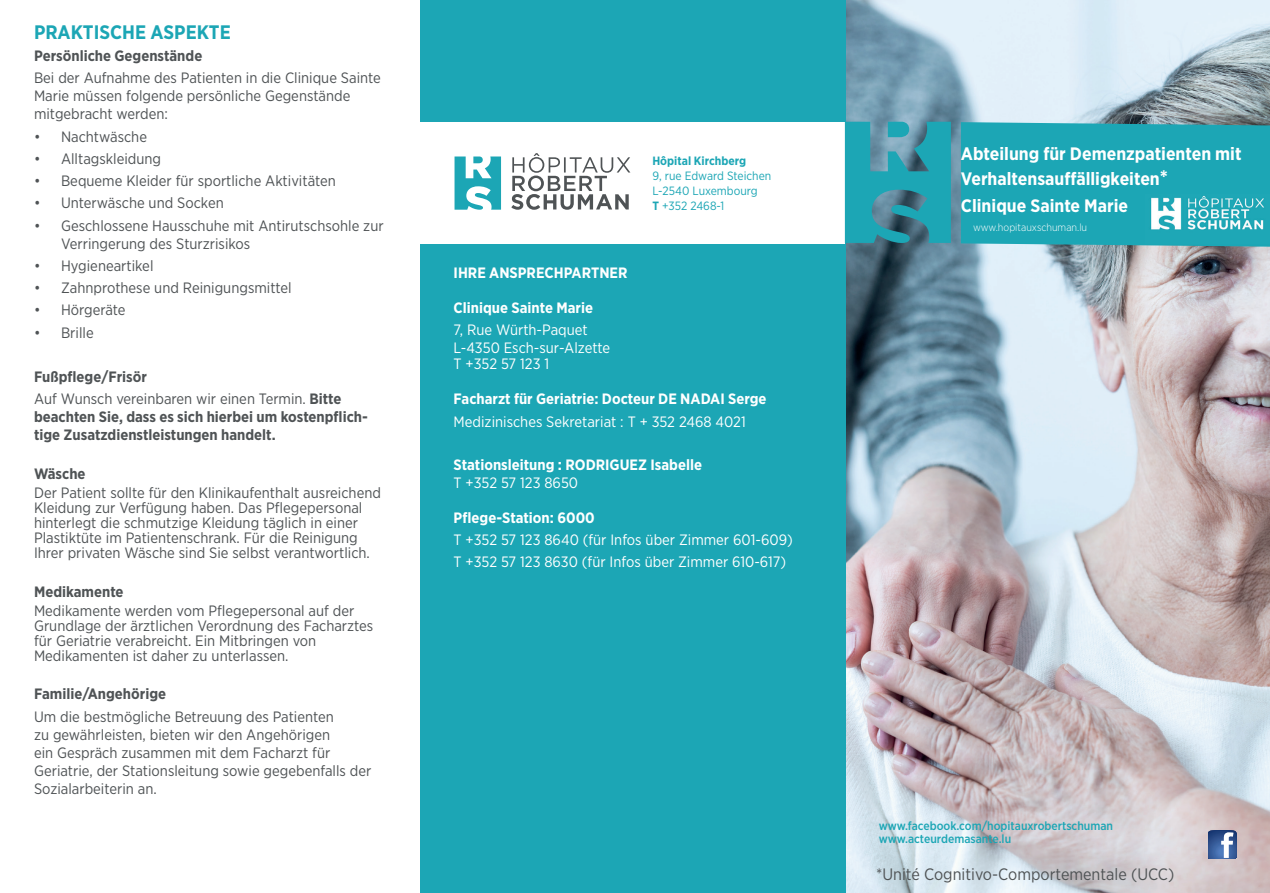
<style>
.page{position:relative;width:1270px;height:893px;background:#fff}
.page>*{position:absolute;margin:0;border:0;box-sizing:border-box;transform-origin:0 0}
.t1{font:700 19.5px "Gotham Narrow";color:#1ca6b5}
.t2{font:700 18px/25.2px "Gotham Narrow";color:#fff}
.t3{font:16.5px "Gotham Narrow";color:#4f5355}
.t4{font:15px/18px "Gotham Narrow";color:#4f5355}
.t5{font:15px/18px "Gotham Narrow";color:#fff}
.t6{font:700 15px/18px "Gotham Narrow";color:#4f5355}
.t7{font:700 15px "Gotham Narrow";color:#fff}
.t8{font:500 12px/13.2px "Gotham Narrow";color:#1ca6b5}
.t9{font:12px/15px "Gotham Narrow";color:#1ca6b5}
.t10{font:700 12px "Gotham Narrow";color:#1ca6b5}
.t11{font:300 10.5px "Gotham Narrow";color:#fff}
.s1{font-weight:700}
.s2{font-size:21px}
</style>
<div class="page">
<img style="left:845px;top:0;width:424px;height:893px">
<div style="left:420px;top:0;width:425px;height:893px;background:#1ca6b5"></div>
<div style="left:419px;top:122px;width:425px;height:121px;background:#fff"></div>
<svg style="left:1208px;top:831px;width:28px;height:28px"></svg>
<svg style="left:844px;top:122px;width:106px;height:121px;background:#319aaa"></svg>
<div style="left:960px;top:122px;width:309px;height:125px;background:#1ca6b5"></div>
<img style="left:1145px;top:194px;width:124px;height:49px">
<div style="left:419px;top:123px;width:419px;height:121px;background:#fff"></div>
<svg style="left:454px;top:156px;width:47px;height:54px"></svg>
<svg style="left:511px;top:153px;width:119px;height:57px"></svg>
<h1 class="t1" style="left:34px;top:20px;width:198px">PRAKTISCHE ASPEKTE</h1>
<p class="t6" style="left:34px;top:47px;width:170px">Persönliche Gegenstände</p>
<p class="t4" style="left:34px;top:69px;width:348px">Bei der Aufnahme des Patienten in die Clinique Sainte<br>Marie müssen folgende persönliche Gegenstände mitgebracht werden:</p>
<p class="t4" style="left:34px;top:127px;width:114px">• Nachtwäsche</p>
<p class="t4" style="left:34px;top:149px;width:129px">• Alltagskleidung</p>
<p class="t4" style="left:34px;top:172px;width:303px">• Bequeme Kleider für sportliche Aktivitäten</p>
<p class="t4" style="left:34px;top:194px;width:191px">• Unterwäsche und Socken</p>
<p class="t4" style="left:61px;top:216px;width:324px;text-indent:-27px">• Geschlossene Hausschuhe mit Antirutschsohle zur<br>Verringerung des Sturzrisikos</p>
<p class="t4" style="left:34px;top:256px;width:121px">• Hygieneartikel</p>
<p class="t4" style="left:34px;top:279px;width:259px">• Zahnprothese und Reinigungsmittel</p>
<p class="t4" style="left:34px;top:301px;width:93px">• Hörgeräte</p>
<p class="t4" style="left:34px;top:323px;width:61px">• Brille</p>
<p class="t4" style="left:34px;top:366px;width:309px;line-height:22.2px"><span class="s1">Fußpflege/Frisör<br></span>Auf Wunsch vereinbaren wir einen Termin. <span class="s1">Bitte</span></p>
<p class="t6" style="left:34px;top:408px;width:335px">beachten Sie, dass es sich hierbei um kostenpflich&shy;tige Zusatzdienstleistungen handelt.</p>
<p class="t6" style="left:34px;top:465px;width:53px">Wäsche</p>
<p class="t4" style="left:34px;top:485px;width:348px;line-height:15px">Der Patient sollte für den Klinikaufenthalt ausreichend Kleidung zur Verfügung haben. Das Pflegepersonal hinterlegt die schmutzige Kleidung täglich in einer Plastiktüte im Patientenschrank. Für die Reinigung Ihrer privaten Wäsche sind Sie selbst verantwortlich.</p>
<p class="t6" style="left:34px;top:582px;width:91px">Medikamente</p>
<p class="t4" style="left:34px;top:603px;width:341px;line-height:15px">Medikamente werden vom Pflegepersonal auf der Grundlage der ärztlichen Verordnung des Facharztes für Geriatrie verabreicht. Ein Mitbringen von Medikamenten ist daher zu unterlassen.</p>
<p class="t6" style="left:34px;top:685px;width:134px">Familie/Angehörige</p>
<p class="t4" style="left:34px;top:707px;width:339px">Um die bestmögliche Betreuung des Patienten<br>zu gewährleisten, bieten wir den Angehörigen<br>ein Gespräch zusammen mit dem Facharzt für Geriatrie, der Stationsleitung sowie gegebenfalls der Sozialarbeiterin an.</p>
<p class="t10" style="left:652px;top:153px;width:95px">Hôpital Kirchberg</p>
<p class="t9" style="left:652px;top:168px;width:120px">9, rue Edward Steichen<br>L-2540 Luxembourg<br><span class="s1">T</span> +352 2468-1</p>
<p class="t7" style="left:453px;top:263px;width:175px">IHRE ANSPRECHPARTNER</p>
<p class="t7" style="left:453px;top:298px;width:141px">Clinique Sainte Marie</p>
<p class="t5" style="left:453px;top:320px;width:158px">7, Rue Würth-Paquet<br>L-4350 Esch-sur-Alzette</p>
<p class="t5" style="left:453px;top:355px;width:97px">T +352 57 123 1</p>
<p class="t7" style="left:453px;top:389px;width:314px">Facharzt für Geriatrie: Docteur DE NADAI Serge</p>
<p class="t5" style="left:453px;top:412px;width:294px">Medizinisches Sekretariat : T + 352 2468 4021</p>
<p class="t7" style="left:453px;top:455px;width:250px">Stationsleitung : RODRIGUEZ Isabelle</p>
<p class="t5" style="left:453px;top:473px;width:126px">T +352 57 123 8650</p>
<p class="t7" style="left:453px;top:508px;width:143px">Pflege-Station: 6000</p>
<p class="t5" style="left:453px;top:528px;width:341px;line-height:22.2px">T +352 57 123 8640 (für Infos über Zimmer 601-609)<br>T +352 57 123 8630 (für Infos über Zimmer 610-617)</p>
<p class="t2" style="left:960px;top:141px;width:282px">Abteilung für Demenzpatienten mit<br>Verhaltensauffälligkeiten<span class="s2">*</span></p>
<p class="t2" style="left:960px;top:193px;width:169px">Clinique Sainte Marie</p>
<p class="t11" style="left:972px;top:221px;width:116px">www.hopitauxschuman.lu</p>
<p class="t8" style="left:878px;top:819px;width:236px">www.facebook.com/hopitauxrobertschuman www.acteurdemasante.lu</p>
<p class="t3" style="left:876px;top:864px;width:300px">*Unité Cognitivo-Comportementale (UCC)</p>
</div>
